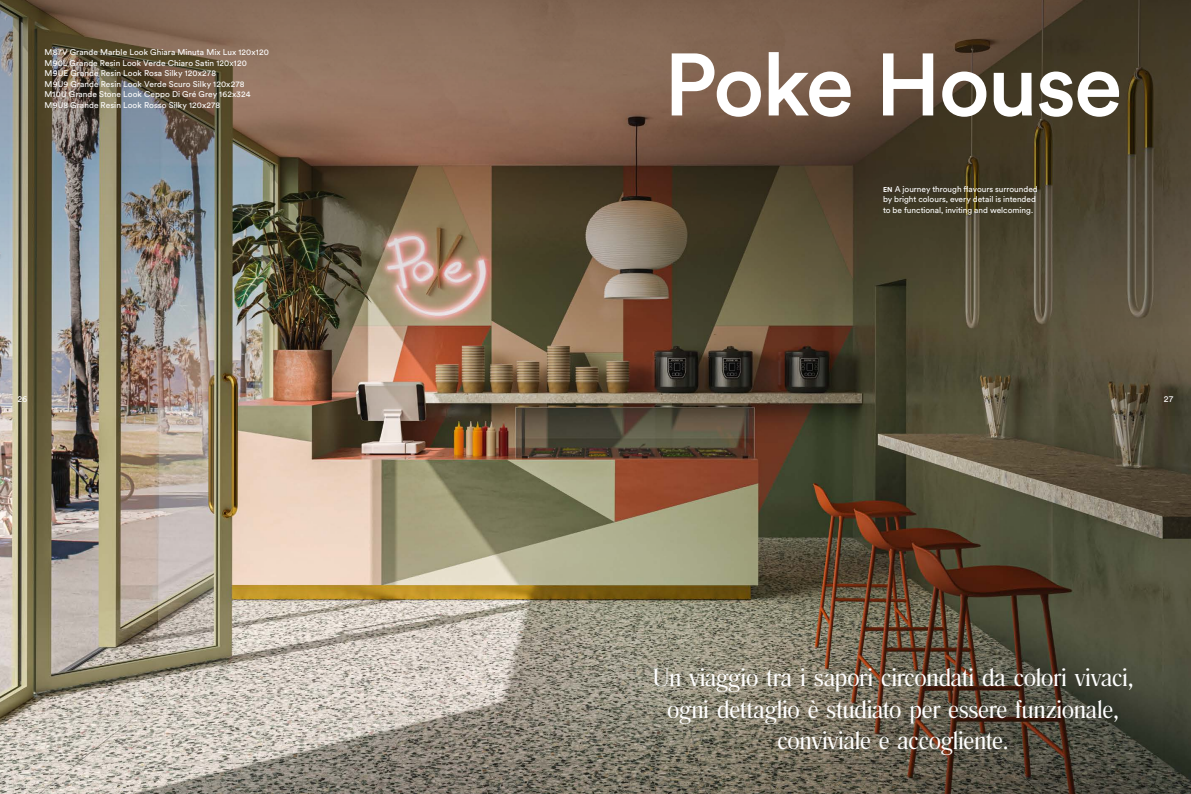
<style>
.page{position:relative;width:1191px;height:794px;background:#fff}
.page>*{position:absolute;margin:0;border:0;box-sizing:border-box;transform-origin:0 0}
.t1{font:500 87.5px "Circular Pro";letter-spacing:-.025em;color:#fff}
.t2{font:26.25px/31.5px "Romana";letter-spacing:-.015em;color:#fff;text-align:center}
.t3{font:8.75px "LL Circular Cyr PR";color:#fff}
.t4{font:8.31px/10.5px "LL Circular Cyr PR";letter-spacing:.005em;color:#fff}
.s1{font-weight:700;font-size:7px}
</style>
<div class="page">
<img style="left:0;top:675px;width:595px;height:119px">
<img style="left:0;top:0;width:595px;height:675px">
<img style="left:595px;top:675px;width:596px;height:119px">
<svg style="left:595px;top:0;width:596px;height:675px;background:#5e513c"></svg>
<svg style="left:963px;top:186px;width:5px;height:6px"></svg>
<p class="t4" style="left:45px;top:47px;width:226px">M87V Grande Marble Look Ghiara Minuta Mix Lux 120x120<br>M90L Grande Resin Look Verde Chiaro Satin 120x120<br>M9UE Grande Resin Look Rosa Silky 120x278<br>M9U9 Grande Resin Look Verde Scuro Silky 120x278<br>M10U Grande Stone Look Ceppo Di Gré Grey 162x324<br>M9U8 Grande Resin Look Rosso Silky 120x278</p>
<p class="t3" style="left:17px;top:393px;width:11px">26</p>
<h1 class="t1" style="left:664px;top:25px;width:459px">Poke House</h1>
<p class="t4" style="left:883px;top:183px;width:156px"><span class="s1">EN</span> A journey through avours surrounded by bright colours, every detail is intended to be functional, inviting and welcoming.</p>
<p class="t3" style="left:1164px;top:393px;width:11px">27</p>
<h2 class="t2" style="left:652px;top:663px;width:483px">Un viaggio tra i sapori circondati da colori vivaci, ogni dettaglio è studiato per essere funzionale, conviviale e accogliente.</h2>
</div>
